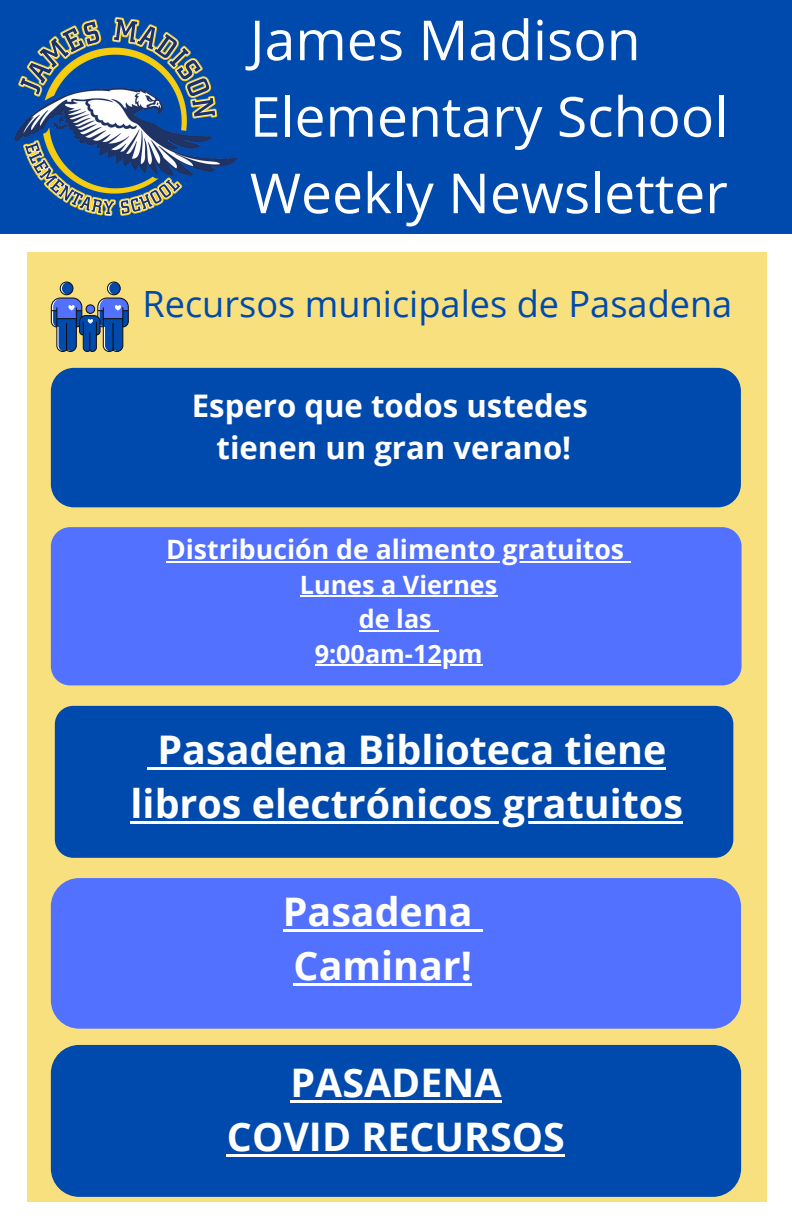
<style>
.page{position:relative;width:792px;height:1224px;background:#fff}
.page>*{position:absolute;margin:0;border:0;box-sizing:border-box;transform-origin:0 0}
.t1{font:55.2px/76.4px "Open Sans";color:#fff}
.t2{font:700 39.4px/54px "Open Sans";color:#fff;text-align:center}
.t3{font:36.2px "Open Sans";color:#004aad}
.t4{font:700 31.2px "Open Sans";color:#fff}
.t5{font:700 26.6px "Open Sans";color:#fff}
.t6{font:700 25.2px "Open Sans";color:#fff}
</style>
<div class="page">
<div style="left:0;top:0;width:791px;height:233px;background:#004aad"></div>
<div style="left:27px;top:252px;width:739px;height:950px;background:#f9e07f"></div>
<svg style="left:51px;top:282px;width:78px;height:70px"></svg>
<img style="left:15px;top:18px;width:222px;height:198px">
<div style="left:51px;top:368px;width:690px;height:139px;background:#004aad;border-radius:23px"></div>
<div style="left:51px;top:527px;width:691px;height:158px;background:#5271ff;border-radius:19px"></div>
<hr style="left:166px;top:561px;width:458px;height:1px;background:#fff">
<hr style="left:300px;top:595px;width:197px;height:2px;background:#fff">
<hr style="left:359px;top:630px;width:73px;height:1px;background:#fff">
<hr style="left:315px;top:664px;width:168px;height:2px;background:#fff">
<div style="left:55px;top:706px;width:678px;height:152px;background:#004aad;border-radius:18px"></div>
<svg style="left:147px;top:767px;width:11px;height:3px"></svg>
<hr style="left:158px;top:767px;width:508px;height:3px;background:#fff">
<hr style="left:131px;top:821px;width:552px;height:3px;background:#fff">
<div style="left:51px;top:878px;width:690px;height:151px;background:#5271ff;border-radius:28px"></div>
<hr style="left:283px;top:929px;width:190px;height:3px;background:#fff">
<svg style="left:473px;top:929px;width:10px;height:3px"></svg>
<hr style="left:294px;top:983px;width:25px;height:3px;background:#fff">
<hr style="left:319px;top:983px;width:153px;height:3px;background:#fff">
<div style="left:51px;top:1045px;width:690px;height:152px;background:#004aad;border-radius:28px"></div>
<hr style="left:290px;top:1100px;width:212px;height:3px;background:#fff">
<hr style="left:227px;top:1154px;width:338px;height:3px;background:#fff">
<p class="t1" style="left:250px;top:1px;width:480px">James Madison<br>Elementary School<br>Weekly Newsletter</p>
<p class="t3" style="left:142px;top:278px;width:591px">Recursos municipales de Pasadena</p>
<p class="t4" style="left:192px;top:384px;width:397px">Espero que todos ustedes</p>
<p class="t4" style="left:217px;top:426px;width:356px">tienen un gran verano!</p>
<p class="t5" style="left:166px;top:531px;width:460px">Distribución de alimento gratuitos</p>
<p class="t6" style="left:300px;top:567px;width:199px">Lunes a Viernes</p>
<p class="t6" style="left:359px;top:602px;width:74px">de las</p>
<p class="t6" style="left:315px;top:636px;width:169px">9:00am-12pm</p>
<p class="t2" style="left:131px;top:722px;width:554px">Pasadena Biblioteca tiene libros electrónicos gratuitos</p>
<p class="t2" style="left:283px;top:884px;width:191px">Pasadena</p>
<p class="t2" style="left:294px;top:938px;width:180px">Caminar!</p>
<p class="t2" style="left:290px;top:1054px;width:213px">PASADENA</p>
<p class="t2" style="left:227px;top:1108px;width:340px">COVID RECURSOS</p>
</div>
